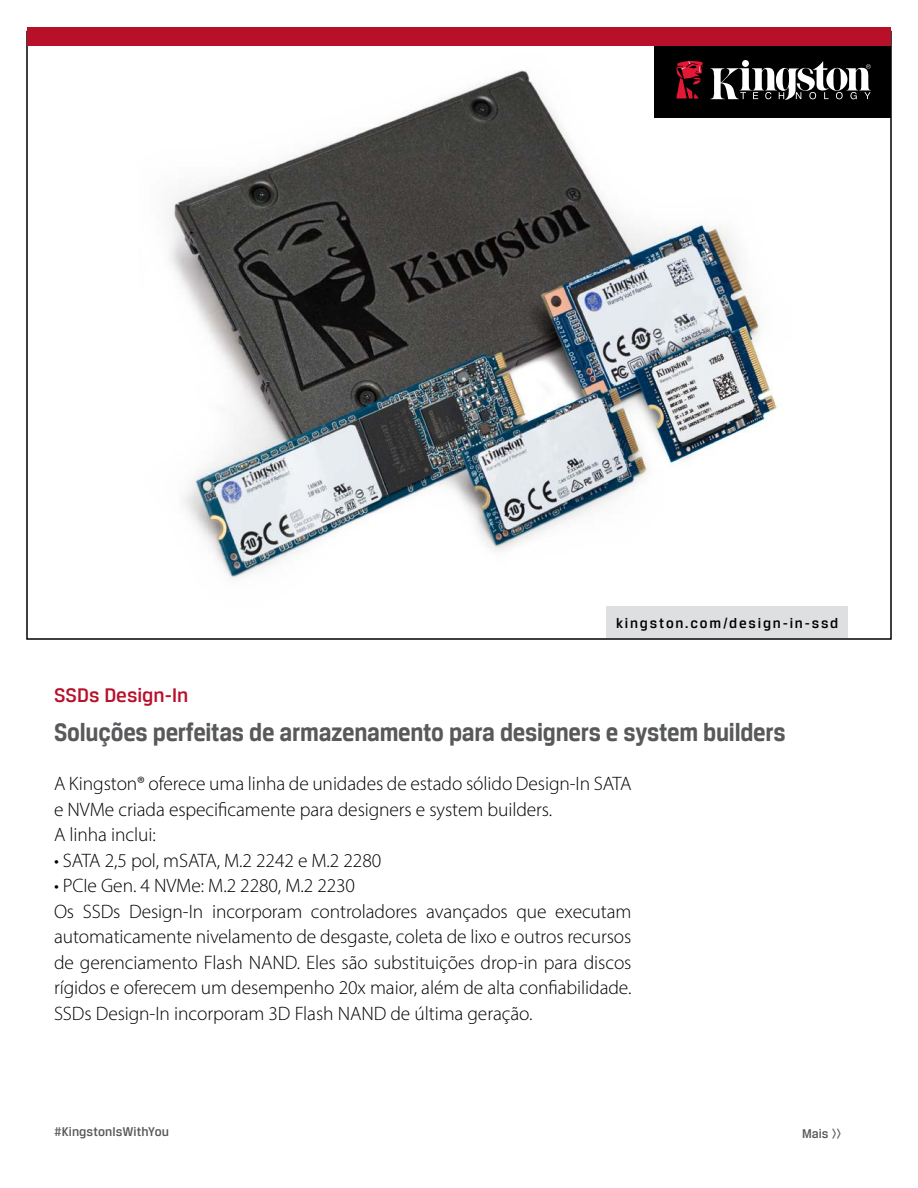
<style>
.page{position:relative;width:918px;height:1188px;background:#fff}
.page>*{position:absolute;margin:0;border:0;box-sizing:border-box;transform-origin:0 0}
.t1{font:700 27px "Breuer Text";letter-spacing:-.01em;color:#58595b;scale:.9 1}
.t2{font:500 21px "Breuer Text";color:#b9102a}
.t3{font:300 19.5px/25.5px "Myriad Pro";letter-spacing:-.005em;color:#000}
.t4{font:500 15px "Breuer Text";letter-spacing:.12em;color:#000}
.t5{font:500 13.5px "Breuer Text";letter-spacing:.005em;color:#58595b}
</style>
<div class="page">
<img style="left:170px;top:52px;width:631px;height:582px">
<div style="left:607px;top:606px;width:241px;height:32px;background:#dedfe0"></div>
<div style="left:27px;top:27px;width:864px;height:19px;background:#b9102a"></div>
<div style="left:655px;top:46px;width:236px;height:71px;background:#000"></div>
<svg style="left:710px;top:61px;width:161px;height:39px"></svg>
<svg style="left:676px;top:61px;width:28px;height:38px"></svg>
<p class="t2" style="left:54px;top:684px;width:136px">SSDs Design-In</p>
<p class="t4" style="left:616px;top:615px;width:224px">kingston.com/design-in-ssd</p>
<h1 class="t1" style="left:54px;top:717px;width:815px">Soluções perfeitas de armazenamento para designers e system builders</h1>
<p class="t3" style="left:54px;top:771px;width:579px">A Kingston® oferece uma linha de unidades de estado sólido Design-In SATA e NVMe criada especificamente para designers e system builders.<br>A linha inclui:</p>
<p class="t3" style="left:54px;top:847px;width:329px">• SATA 2,5 pol, mSATA, M.2 2242 e M.2 2280</p>
<p class="t3" style="left:54px;top:873px;width:579px">• PCIe Gen. 4 NVMe: M.2 2280, M.2 2230<br>Os SSDs Design-In incorporam controladores avançados que executam automaticamente nivelamento de desgaste, coleta de lixo e outros recursos de gerenciamento Flash NAND. Eles são substituições drop-in para discos rígidos e oferecem um desempenho 20x maior, além de alta confiabilidade.<br>SSDs Design-In incorporam 3D Flash NAND de última geração.</p>
<p class="t5" style="left:54px;top:1124px;width:117px">#KingstonIsWithYou</p>
<p class="t5" style="left:802px;top:1126px;width:41px">Mais &gt;&gt;</p>
</div>
